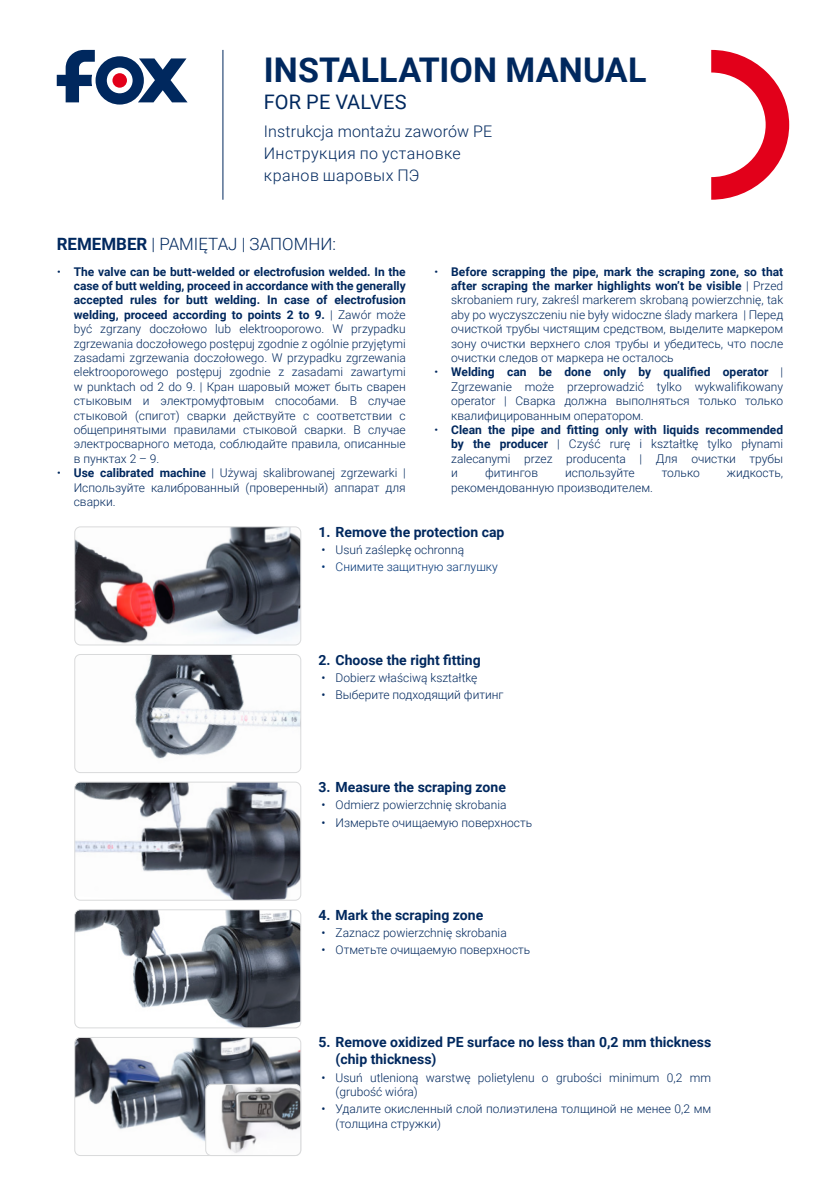
<style>
.page{position:relative;width:840px;height:1191px;background:#fff}
.page>*{position:absolute;margin:0;border:0;box-sizing:border-box;transform-origin:0 0}
.t1{font:700 34px "Roboto";letter-spacing:.005em;color:#00285e}
.t2{font:20px "Roboto";letter-spacing:.01em;color:#00285e}
.t3{font:300 17px "Roboto";color:#00285e}
.t4{font:300 16px/22px "Roboto";letter-spacing:.02em;color:#00285e}
.t5{font:700 14px/17px "Roboto";color:#00285e}
.t6{font:300 12px/14.4px "Roboto";color:#00285e}
.t7{font:300 12px "Roboto";color:#003475}
.s1{font-weight:700}
.s2{font-weight:400}
</style>
<div class="page">
<hr style="left:222px;top:50px;width:1px;height:150px;background:#00285e">
<svg style="left:57px;top:50px;width:130px;height:55px"></svg>
<div style="left:112px;top:73px;width:15px;height:15px;background:#e2001a;border-radius:50%"></div>
<svg style="left:711px;top:50px;width:77px;height:150px"></svg>
<img style="left:76px;top:528px;width:224px;height:117px">
<div style="left:74px;top:526px;width:227px;height:119px;border:1px solid #d9dadb;border-radius:6px"></div>
<img style="left:76px;top:656px;width:223px;height:115px">
<div style="left:74px;top:654px;width:227px;height:119px;border:1px solid #d9dadb;border-radius:6px"></div>
<img style="left:76px;top:911px;width:224px;height:117px">
<div style="left:74px;top:909px;width:227px;height:119px;border:1px solid #d9dadb;border-radius:6px"></div>
<img style="left:75px;top:783px;width:225px;height:117px">
<div style="left:74px;top:781px;width:227px;height:119px;border:1px solid #d9dadb;border-radius:6px"></div>
<img style="left:76px;top:1039px;width:223px;height:115px">
<div style="left:74px;top:1037px;width:227px;height:119px;border:1px solid #d9dadb;border-radius:6px"></div>
<img style="left:205px;top:1084px;width:95px;height:71px">
<div style="left:205px;top:1083px;width:96px;height:73px;border:1px solid #d9dadb;border-radius:6px"></div>
<h1 class="t1" style="left:264px;top:47px;width:384px">INSTALLATION MANUAL</h1>
<h2 class="t2" style="left:264px;top:88px;width:144px">FOR PE VALVES</h2>
<h3 class="t4" style="left:264px;top:119px;width:230px">Instrukcja montażu zaworów PE<br>Инструкция по установке кранов шаровых ПЭ</h3>
<h3 class="t3" style="left:57px;top:232px;width:280px"><span class="s1">REMEMBER</span> | PAMIĘTAJ | ЗАПОМНИ:</h3>
<p class="t6" style="left:74px;top:264px;width:333px"><span class="s1">The valve can be butt-welded or electrofusion welded. In the case of butt welding, proceed in accordance with the generally accepted rules for butt welding. In case of electrofusion welding, proceed according to points 2 to 9.</span> | Zawór może być zgrzany doczołowo lub elektrooporowo. W przypadku zgrzewania doczołowego postępuj zgodnie z ogólnie przyjętymi zasadami zgrzewania doczołowego. W przypadku zgrzewania elektrooporowego postępuj zgodnie z zasadami zawartymi w punktach od 2 do 9. | Кран шаровый может быть сварен стыковым и электромуфтовым способами. В случае стыковой (спигот) сварки действуйте с соответствии с общепринятыми правилами стыковой сварки. В случае электросварного метода, соблюдайте правила, описанные в пунктах 2 – 9.<br><span class="s1">Use calibrated machine</span> | Używaj skalibrowanej zgrzewarki | Используйте калиброванный (проверенный) аппарат для сварки.</p>
<p class="t6" style="left:451px;top:264px;width:333px"><span class="s1">Before scrapping the pipe, mark the scraping zone, so that after scraping the marker highlights won’t be visible</span> | Przed skrobaniem rury, zakreśl markerem skrobaną powierzchnię, tak aby po wyczyszczeniu nie były widoczne ślady markera | Перед очисткой трубы чистящим средством, выделите маркером зону очистки верхнего слоя трубы и убедитесь, что после очистки следов от маркера не осталось<br><span class="s1">Welding can be done only by qualified operator</span> | Zgrzewanie może przeprowadzić tylko wykwalifikowany operator | Сварка должна выполняться только только квалифицированным оператором.</p>
<p class="t6" style="left:451px;top:422px;width:333px;text-align:justify"><span class="s1">Clean the pipe and fitting only with liquids recommended by the producer</span> | Czyść rurę i kształtkę tylko płynami zalecanymi przez producenta | Для очистки трубы и</p>
<p class="t6" style="left:484px;top:465px;width:54px">фитингов</p>
<p class="t6" style="left:565px;top:465px;width:71px">используйте</p>
<p class="t6" style="left:661px;top:465px;width:40px">только</p>
<p class="t6" style="left:726px;top:465px;width:58px">жидкость,</p>
<p class="t6" style="left:451px;top:480px;width:203px">рекомендованную производителем.</p>
<p class="t5" style="left:318px;top:523px;width:187px">1. Remove the protection cap</p>
<p class="t6" style="left:321px;top:542px;width:144px"><span class="s2">•</span> Usuń zaślepkę ochronną</p>
<p class="t7" style="left:321px;top:559px;width:178px"><span class="s2">•</span> Снимите защитную заглушку</p>
<p class="t5" style="left:318px;top:650px;width:164px">2. Choose the right fitting</p>
<p class="t6" style="left:321px;top:670px;width:157px"><span class="s2">•</span> Dobierz właściwą kształtkę</p>
<p class="t6" style="left:321px;top:687px;width:184px"><span class="s2">•</span> Выберите подходящий фитинг</p>
<p class="t5" style="left:318px;top:778px;width:189px">3. Measure the scraping zone</p>
<p class="t6" style="left:321px;top:797px;width:186px"><span class="s2">•</span> Odmierz powierzchnię skrobania</p>
<p class="t6" style="left:321px;top:814px;width:212px"><span class="s2">•</span> Измерьте очищаемую поверхность</p>
<p class="t5" style="left:318px;top:906px;width:166px">4. Mark the scraping zone</p>
<p class="t6" style="left:321px;top:925px;width:187px"><span class="s2">•</span> Zaznacz powierzchnię skrobania</p>
<p class="t6" style="left:321px;top:942px;width:210px"><span class="s2">•</span> Отметьте очищаемую поверхность</p>
<p class="t5" style="left:335px;top:1033px;width:377px;text-indent:-17px">5. Remove oxidized PE surface no less than 0,2 mm thickness (chip thickness)</p>
<p class="t6" style="left:335px;top:1069px;width:377px;text-indent:-14px"><span class="s2">•</span> Usuń utlenioną warstwę polietylenu o grubości minimum 0,2 mm (grubość wióra)</p>
<p class="t6" style="left:335px;top:1101px;width:377px;text-indent:-14px"><span class="s2">•</span> Удалите окисленный слой полиэтилена толщиной не менее 0,2 мм (толщина стружки)</p>
</div>
